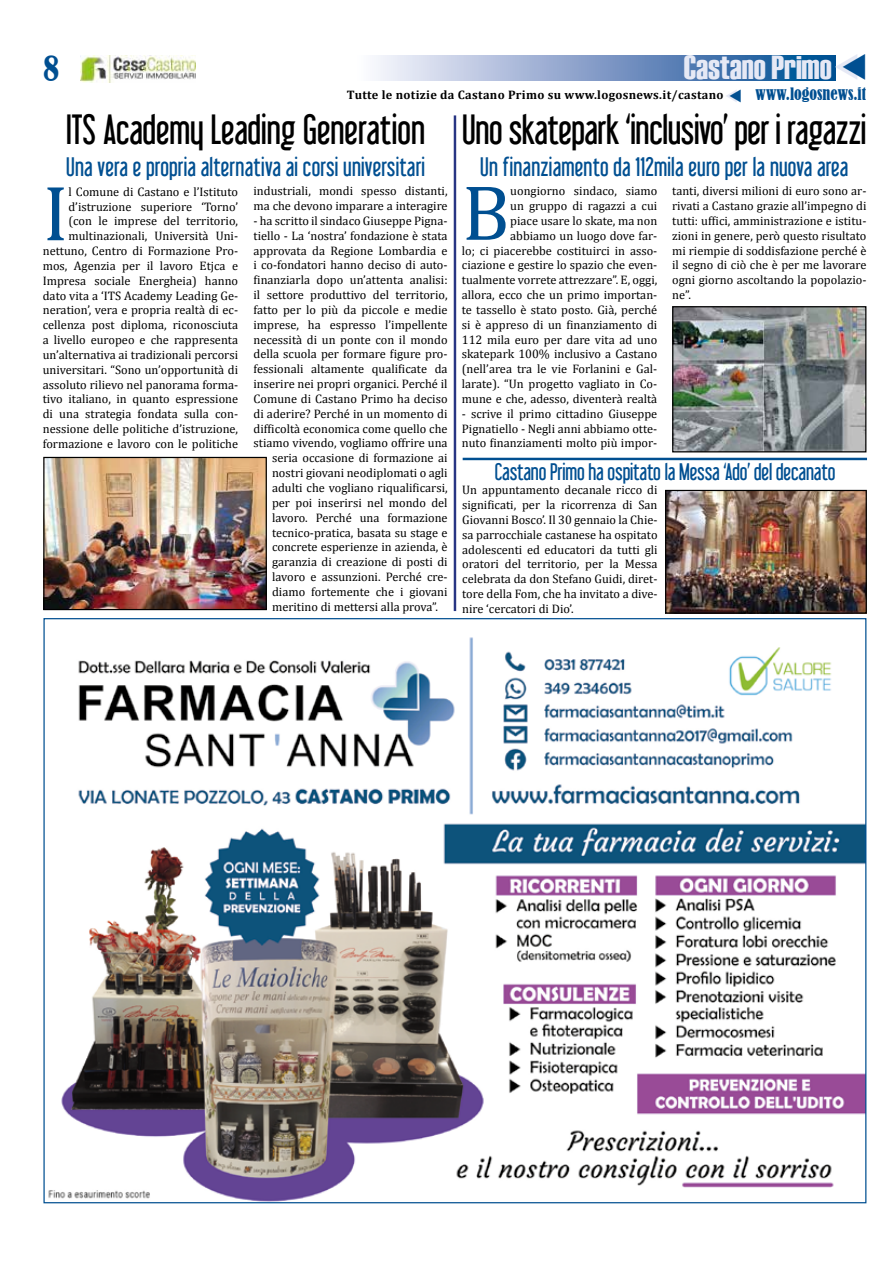
<style>
.page{position:relative;width:893px;height:1263px;background:#fff}
.page>*{position:absolute;margin:0;border:0;box-sizing:border-box;transform-origin:0 0}
.t1{font:79.2px "Cambria";color:#004f91}
.t2{font:37.05px "Libel Suit";letter-spacing:-.01em;color:#000}
.t3{font:33.3px "Haettenschweiler";color:#e6e9f5}
.t4{font:condensed 32.1px "Bernard";color:#004f91}
.t5{font:23.55px "Libel Suit";letter-spacing:.01em;color:#004f91}
.t6{font:21px "Libel Suit";letter-spacing:-.005em;color:#004f91}
.t7{font:condensed 16.05px "Bernard";color:#004f91}
.t8{font:12.3px/14.9px "Cambria";color:#000;text-align:justify}
.t9{font:700 12.3px "Cambria";letter-spacing:.025em;color:#000}
</style>
<div class="page">
<div style="left:355px;top:55px;width:480px;height:26px;background:linear-gradient(to right,#fff8ff,#004790)"></div>
<img style="left:48px;top:637px;width:816px;height:564px">
<img style="left:45px;top:459px;width:220px;height:149px">
<div style="left:43px;top:457px;width:224px;height:153px;border:1px solid #000"></div>
<img style="left:674px;top:308px;width:190px;height:142px">
<div style="left:672px;top:306px;width:194px;height:146px;border:1px solid #000"></div>
<hr style="left:454px;top:115px;width:2px;height:496px;background:#283583">
<hr style="left:463px;top:458px;width:404px;height:2px;background:#004f91">
<img style="left:667px;top:492px;width:198px;height:120px">
<div style="left:665px;top:490px;width:202px;height:124px;border:1px solid #000"></div>
<img style="left:80px;top:55px;width:116px;height:28px">
<svg style="left:835px;top:55px;width:1px;height:24px"></svg>
<h3 class="t4" style="left:43px;top:50px;width:17px">8</h3>
<h3 class="t3" style="left:684px;top:49px;width:149px">Castano Primo</h3>
<p class="t9" style="left:347px;top:86px;width:378px">Tutte le notizie da Castano Primo su www.logosnews.it/castano</p>
<h3 class="t7" style="left:756px;top:85px;width:112px">www.logosnews.it</h3>
<h2 class="t2" style="left:66px;top:107px;width:360px">ITS Academy Leading Generation</h2>
<h3 class="t5" style="left:66px;top:153px;width:360px">Una vera e propria alternativa ai corsi universitari</h3>
<p class="t8" style="left:43px;top:184px;width:197px;text-align:right">l Comune di Castano e l’Istituto d’istruzione superiore ‘Torno’ (con le imprese del territorio, multinazionali, Università Uni&shy;nettuno, Centro di Formazione Pro&shy;mos, Agenzia per il lavoro Etjca e Impresa sociale Energheia) hanno dato vita a ‘ITS Academy Leading Ge&shy;neration’, vera e propria realtà di ec&shy;cellenza post diploma, riconosciuta a livello europeo e che rappresenta un’alternativa ai tradizionali percorsi universitari. “Sono un’opportunità di assoluto rilievo nel panorama forma&shy;tivo italiano, in quanto espressione di una strategia fondata sulla con&shy;nessione delle politiche d’istruzione, formazione e lavoro con le politiche</p>
<p class="t8" style="left:254px;top:184px;width:196px">industriali, mondi spesso distanti, ma che devono imparare a interagire</p>
<h1 class="t1" style="left:43px;top:167px;width:27px">I</h1>
<p class="t8" style="left:254px;top:213px;width:196px">- ha scritto il sindaco Giuseppe Pigna-</p>
<p class="t8" style="left:254px;top:228px;width:196px">tiello - La ‘nostra’ fondazione è stata</p>
<p class="t8" style="left:254px;top:243px;width:196px">approvata da Regione Lombardia e</p>
<p class="t8" style="left:254px;top:258px;width:196px">i co-fondatori hanno deciso di auto-</p>
<p class="t8" style="left:254px;top:273px;width:196px">finanziarla dopo un’attenta analisi:</p>
<p class="t8" style="left:254px;top:287px;width:196px">il settore produttivo del territorio,</p>
<p class="t8" style="left:254px;top:302px;width:196px">fatto per lo più da piccole e medie</p>
<p class="t8" style="left:254px;top:317px;width:196px">imprese, ha espresso l’impellente</p>
<p class="t8" style="left:254px;top:332px;width:196px">necessità di un ponte con il mondo</p>
<p class="t8" style="left:254px;top:347px;width:196px">della scuola per formare figure pro-</p>
<p class="t8" style="left:254px;top:362px;width:196px">fessionali altamente qualificate da</p>
<p class="t8" style="left:254px;top:376px;width:196px">inserire nei propri organici. Perché il</p>
<p class="t8" style="left:254px;top:391px;width:196px">Comune di Castano Primo ha deciso</p>
<p class="t8" style="left:254px;top:406px;width:196px">di aderire? Perché in un momento di</p>
<p class="t8" style="left:254px;top:421px;width:196px">difficoltà economica come quello che</p>
<p class="t8" style="left:254px;top:436px;width:196px">stiamo vivendo, vogliamo offrire una</p>
<p class="t8" style="left:272px;top:451px;width:177px">seria occasione di formazione ai</p>
<p class="t8" style="left:272px;top:465px;width:177px">nostri giovani neodiplomati o agli</p>
<p class="t8" style="left:272px;top:480px;width:177px">adulti che vogliano riqualificarsi,</p>
<p class="t8" style="left:272px;top:495px;width:177px">per poi inserirsi nel mondo del</p>
<p class="t8" style="left:272px;top:510px;width:177px">lavoro. Perché una formazione</p>
<p class="t8" style="left:272px;top:525px;width:177px">tecnico-pratica, basata su stage e</p>
<p class="t8" style="left:272px;top:540px;width:177px">concrete esperienze in azienda, è</p>
<p class="t8" style="left:272px;top:554px;width:177px">garanzia di creazione di posti di</p>
<p class="t8" style="left:272px;top:569px;width:177px">lavoro e assunzioni. Perché cre-</p>
<p class="t8" style="left:272px;top:584px;width:177px">diamo fortemente che i giovani</p>
<p class="t8" style="left:272px;top:599px;width:168px">meritino di mettersi alla prova”.</p>
<h2 class="t2" style="left:462px;top:107px;width:406px">Uno skatepark ‘inclusivo’ per i ragazzi</h2>
<h1 class="t1" style="left:462px;top:166px;width:50px">B</h1>
<h3 class="t5" style="left:480px;top:153px;width:370px">Un finanziamento da 112mila euro per la nuova area</h3>
<p class="t8" style="left:462px;top:184px;width:197px;text-align:right">uongiorno sindaco, siamo<br>un gruppo di ragazzi a cui<br>piace usare lo skate, ma non abbiamo un luogo dove far-<br>lo; ci piacerebbe costituirci in asso&shy;ciazione e gestire lo spazio che even&shy;tualmente vorrete attrezzare”. E, oggi, allora, ecco che un primo importan&shy;te tassello è stato posto. Già, perché si è appreso di un finanziamento di 112 mila euro per dare vita ad uno skatepark 100% inclusivo a Castano (nell’area tra le vie Forlanini e Gal&shy;larate). “Un progetto vagliato in Co&shy;mune e che, adesso, diventerà realtà</p>
<p class="t8" style="left:462px;top:406px;width:197px">- scrive il primo cittadino Giuseppe Pignatiello - Negli anni abbiamo otte&shy;nuto finanziamenti molto più impor-</p>
<p class="t8" style="left:672px;top:184px;width:196px">tanti, diversi milioni di euro sono ar&shy;rivati a Castano grazie all’impegno di tutti: uffici, amministrazione e istitu&shy;zioni in genere, però questo risultato mi riempie di soddisfazione perché è il segno di ciò che è per me lavorare ogni giorno ascoltando la popolazio&shy;ne”.</p>
<h3 class="t6" style="left:495px;top:460px;width:342px">Castano Primo ha ospitato la Messa ‘Ado’ del decanato</h3>
<p class="t8" style="left:462px;top:483px;width:197px">Un appuntamento decanale ricco di significati, per la ricorrenza di San Giovanni Bosco’. Il 30 gennaio la Chie&shy;sa parrocchiale castanese ha ospitato adolescenti ed educatori da tutti gli oratori del territorio, per la Messa celebrata da don Stefano Guidi, diret&shy;tore della Fom, che ha invitato a dive&shy;nire ‘cercatori di Dio’.</p>
</div>
